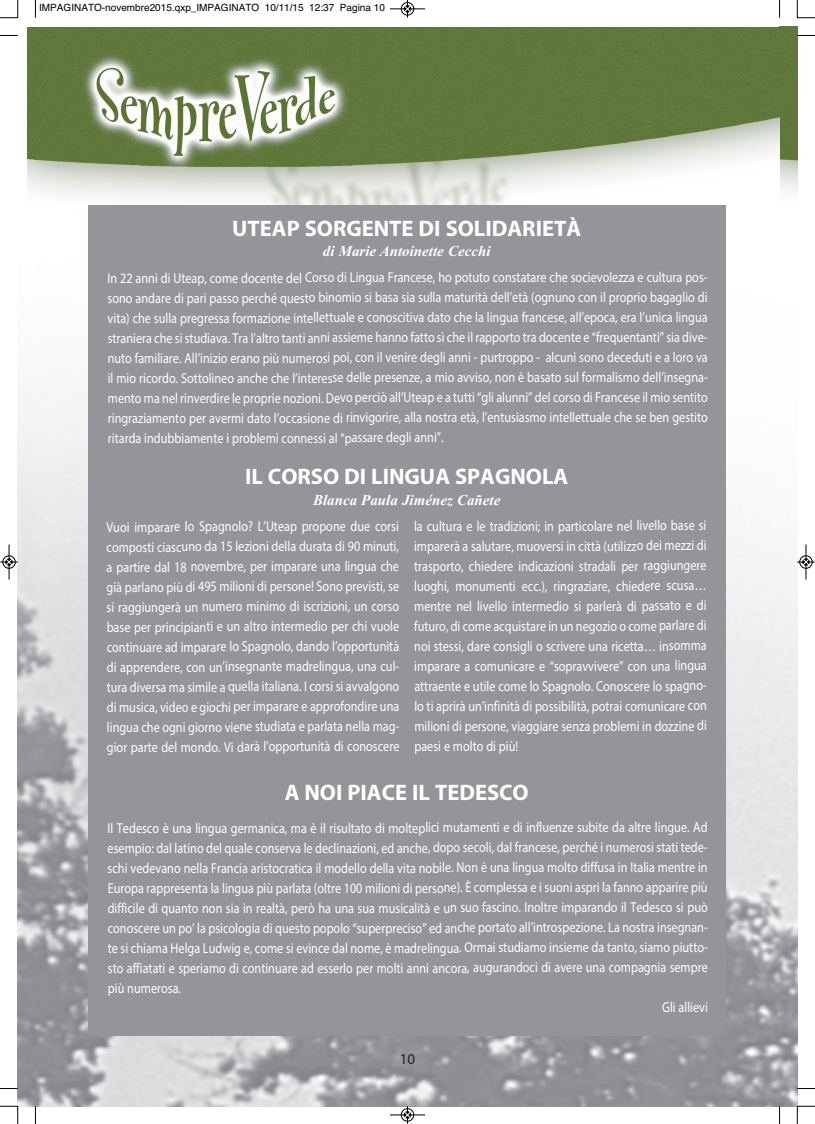
<style>
.page{position:relative;width:815px;height:1124px;background:#fff}
.page>*{position:absolute;margin:0;border:0;box-sizing:border-box;transform-origin:0 0}
.t1{font:700 22.5px "Myriad Pro";color:#fff}
.t2{font:italic 700 15px "Times New Roman";color:#fff}
.t3{font:15px "Myriad Pro";color:#231f20}
.t4{font:14.38px/20px "Myriad Pro";color:#fff;text-align:justify;scale:.85 1}
.t5{font:10px "Helvetica";color:#000}
</style>
<div class="page">
<img style="left:18px;top:263px;width:779px;height:843px">
<img style="left:779px;top:27px;width:18px;height:165px">
<img style="left:28px;top:27px;width:751px;height:206px">
<div style="left:89px;top:205px;width:637px;height:830px;background:#939598"></div>
<svg style="left:35px;top:0;width:1px;height:18px"></svg>
<svg style="left:0;top:35px;width:18px;height:1px"></svg>
<svg style="left:779px;top:0;width:1px;height:18px"></svg>
<svg style="left:797px;top:35px;width:18px;height:1px"></svg>
<svg style="left:35px;top:1106px;width:1px;height:17px"></svg>
<svg style="left:0;top:1087px;width:18px;height:2px"></svg>
<svg style="left:779px;top:1106px;width:1px;height:17px"></svg>
<svg style="left:797px;top:1087px;width:18px;height:2px"></svg>
<svg style="left:0;top:0;width:19px;height:19px"></svg>
<svg style="left:797px;top:0;width:18px;height:19px"></svg>
<svg style="left:0;top:1105px;width:19px;height:18px"></svg>
<svg style="left:797px;top:1105px;width:18px;height:18px"></svg>
<div style="left:401px;top:2px;width:13px;height:14px;border:1px solid #fff;border-radius:50%"></div>
<hr style="left:390px;top:9px;width:35px;height:1px;background:#000">
<div style="left:401px;top:2px;width:13px;height:13px;border:1px solid #000;border-radius:50%"></div>
<svg style="left:404px;top:0;width:7px;height:18px"></svg>
<hr style="left:390px;top:1114px;width:35px;height:1px;background:#000">
<div style="left:401px;top:1108px;width:13px;height:13px;border:1px solid #000;border-radius:50%"></div>
<svg style="left:404px;top:1105px;width:7px;height:18px"></svg>
<div style="left:2px;top:555px;width:14px;height:13px;border:1px solid #fff;border-radius:50%"></div>
<hr style="left:9px;top:544px;width:1px;height:35px;background:#000">
<div style="left:3px;top:555px;width:12px;height:13px;border:1px solid #000;border-radius:50%"></div>
<svg style="left:0;top:558px;width:18px;height:7px"></svg>
<div style="left:799px;top:555px;width:14px;height:13px;border:1px solid #fff;border-radius:50%"></div>
<hr style="left:806px;top:544px;width:1px;height:35px;background:#000">
<div style="left:800px;top:555px;width:12px;height:13px;border:1px solid #000;border-radius:50%"></div>
<svg style="left:797px;top:558px;width:18px;height:7px"></svg>
<p class="t5" style="left:39px;top:2px;width:347px">IMPAGINATO-novembre2015.qxp_IMPAGINATO 10/11/15 12:37 Pagina 10</p>
<h1 class="t1" style="left:232px;top:220px;width:350px">UTEAP SORGENTE DI SOLIDARIETÀ</h1>
<p class="t2" style="left:323px;top:242px;width:169px">di Marie Antoinette Cecchi</p>
<p class="t4" style="left:108px;top:268px;width:708px">In 22 anni di Uteap, come docente del Corso di Lingua Francese, ho potuto constatare che socievolezza e cultura pos&shy;sono andare di pari passo perché questo binomio si basa sia sulla maturità dell’età (ognuno con il proprio bagaglio di vita) che sulla pregressa formazione intellettuale e conoscitiva dato che la lingua francese, all’epoca, era l’unica lingua straniera che si studiava. Tra l’altro tanti anni assieme hanno fatto sì che il rapporto tra docente e “frequentanti” sia dive&shy;nuto familiare. All’inizio erano più numerosi poi, con il venire degli anni - purtroppo - alcuni sono deceduti e a loro va il mio ricordo. Sottolineo anche che l’interesse delle presenze, a mio avviso, non è basato sul formalismo dell’insegna&shy;mento ma nel rinverdire le proprie nozioni. Devo perciò all’Uteap e a tutti “gli alunni” del corso di Francese il mio sentito ringraziamento per avermi dato l’occasione di rinvigorire, alla nostra età, l’entusiasmo intellettuale che se ben gestito ritarda indubbiamente i problemi connessi al “passare degli anni”.</p>
<h1 class="t1" style="left:245px;top:468px;width:325px">IL CORSO DI LINGUA SPAGNOLA</h1>
<p class="t2" style="left:313px;top:490px;width:189px">Blanca Paula Jiménez Cañete</p>
<p class="t4" style="left:106px;top:517px;width:346px">Vuoi imparare lo Spagnolo? L’Uteap propone due corsi composti ciascuno da 15 lezioni della durata di 90 minuti, a partire dal 18 novembre, per imparare una lingua che già parlano più di 495 milioni di persone! Sono previsti, se si raggiungerà un numero minimo di iscrizioni, un corso base per principianti e un altro intermedio per chi vuole continuare ad imparare lo Spagnolo, dando l’opportunità di apprendere, con un’insegnante madrelingua, una cul&shy;tura diversa ma simile a quella italiana. I corsi si avvalgono di musica, video e giochi per imparare e approfondire una lingua che ogni giorno viene studiata e parlata nella mag&shy;gior parte del mondo. Vi darà l’opportunità di conoscere</p>
<p class="t4" style="left:414px;top:517px;width:346px">la cultura e le tradizioni; in particolare nel livello base si imparerà a salutare, muoversi in città (utilizzo dei mezzi di trasporto, chiedere indicazioni stradali per raggiungere luoghi, monumenti ecc.), ringraziare, chiedere scusa… mentre nel livello intermedio si parlerà di passato e di futuro, di come acquistare in un negozio o come parlare di noi stessi, dare consigli o scrivere una ricetta… insomma imparare a comunicare e “sopravvivere” con una lingua attraente e utile come lo Spagnolo. Conoscere lo spagno&shy;lo ti aprirà un'infinità di possibilità, potrai comunicare con milioni di persone, viaggiare senza problemi in dozzine di paesi e molto di più!</p>
<h1 class="t1" style="left:285px;top:783px;width:246px">A NOI PIACE IL TEDESCO</h1>
<p class="t4" style="left:108px;top:818px;width:708px">Il Tedesco è una lingua germanica, ma è il risultato di molteplici mutamenti e di influenze subite da altre lingue. Ad esempio: dal latino del quale conserva le declinazioni, ed anche, dopo secoli, dal francese, perché i numerosi stati tede&shy;schi vedevano nella Francia aristocratica il modello della vita nobile. Non è una lingua molto diffusa in Italia mentre in Europa rappresenta la lingua più parlata (oltre 100 milioni di persone). È complessa e i suoni aspri la fanno apparire più difficile di quanto non sia in realtà, però ha una sua musicalità e un suo fascino. Inoltre imparando il Tedesco si può conoscere un po’ la psicologia di questo popolo “superpreciso” ed anche portato all’introspezione. La nostra insegnan&shy;te si chiama Helga Ludwig e, come si evince dal nome, è madrelingua. Ormai studiamo insieme da tanto, siamo piutto&shy;sto affiatati e speriamo di continuare ad esserlo per molti anni ancora, augurandoci di avere una compagnia sempre più numerosa.</p>
<p class="t4" style="left:662px;top:998px;width:55px">Gli allievi</p>
<p class="t3" style="left:400px;top:1053px;width:17px">10</p>
</div>
